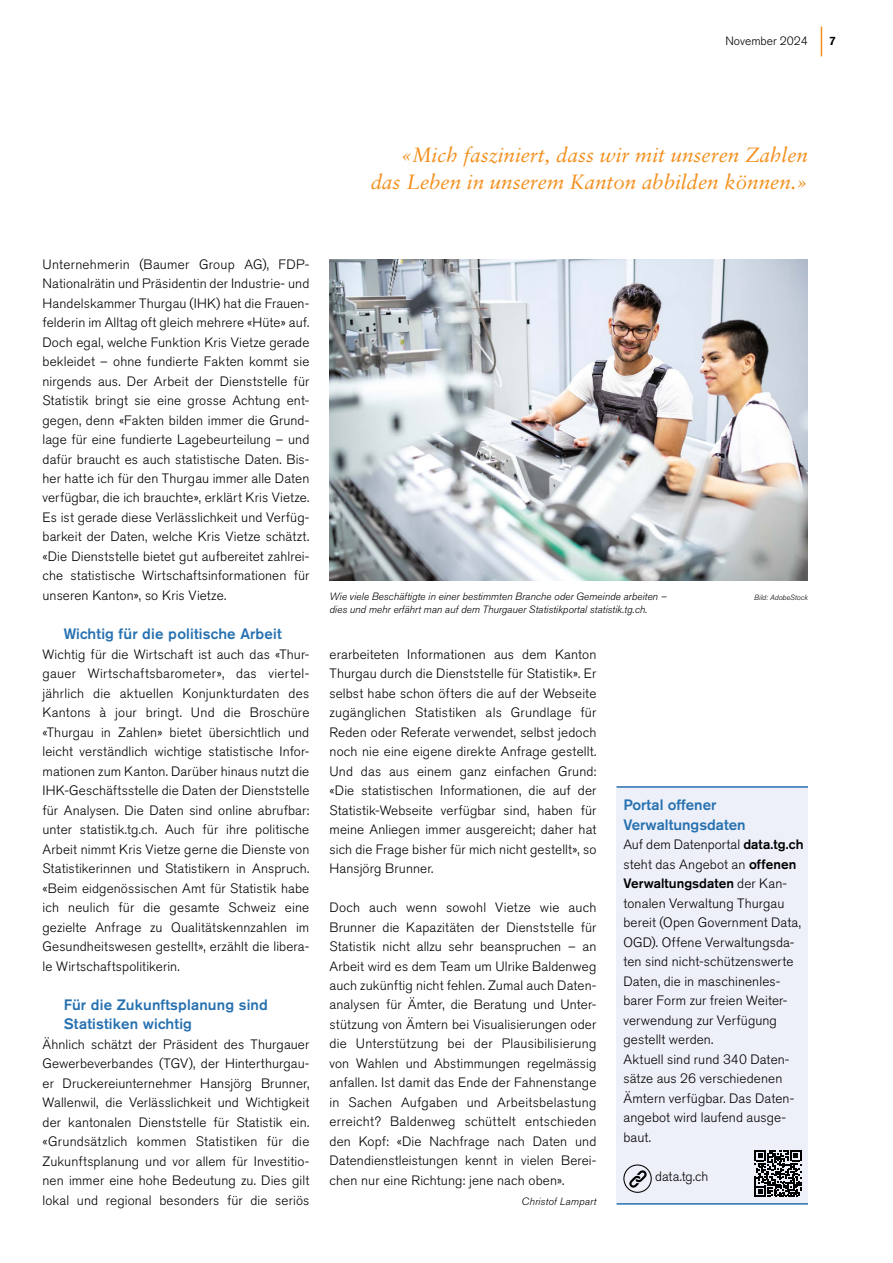
<style>
.page{position:relative;width:893px;height:1263px;background:#fff}
.page>*{position:absolute;margin:0;border:0;box-sizing:border-box;transform-origin:0 0}
.t1{font:italic 20.55px/26.4px "Sabon LT Pro";color:#f38f1c;text-align:right}
.t2{font:500 15px/19.5px "Akzidenz Grotesk Pro";letter-spacing:.01em;color:#2771b0}
.t3{font:300 13.5px/19.5px "Akzidenz Grotesk Pro";letter-spacing:.01em;color:#000;text-align:justify}
.t4{font:300 12px "Akzidenz Grotesk Pro";color:#000}
.t5{font:500 12px "Akzidenz Grotesk Pro";color:#000}
.t6{font:italic 300 10.5px "Akzidenz Grotesk Pro";color:#000}
.t7{font:italic 300 7.5px "Akzidenz Grotesk Pro";color:#000}
.s1{font-weight:500}
</style>
<div class="page">
<svg style="left:821px;top:27px;width:1px;height:29px"></svg>
<div style="left:617px;top:786px;width:191px;height:417px;background:#edf0f8"></div>
<div style="left:623px;top:1164px;width:29px;height:29px;border:1px solid #000;border-radius:50%"></div>
<svg style="left:629px;top:1170px;width:18px;height:18px"></svg>
<hr style="left:617px;top:1203px;width:191px;height:2px;background:#2771b0">
<hr style="left:617px;top:786px;width:191px;height:2px;background:#2771b0">
<svg style="left:754px;top:1150px;width:47px;height:47px"></svg>
<img style="left:330px;top:260px;width:478px;height:320px">
<p class="t4" style="left:725px;top:33px;width:84px">November 2024</p>
<p class="t5" style="left:829px;top:33px;width:8px">7</p>
<h1 class="t1" style="left:371px;top:141px;width:439px">«Mich fasziniert, dass wir mit unseren Zahlen das Leben in unserem Kanton abbilden können.»</h1>
<p class="t3" style="left:43px;top:254px;width:268px">Unternehmerin (Baumer Group AG), FDP-Nationalrätin und Präsidentin der Industrie- und Handelskammer Thurgau (IHK) hat die Frauen&shy;felderin im Alltag oft gleich mehrere «Hüte» auf.<br>Doch egal, welche Funktion Kris Vietze gerade bekleidet – ohne fundierte Fakten kommt sie nirgends aus. Der Arbeit der Dienststelle für Statistik bringt sie eine grosse Achtung ent&shy;gegen, denn «Fakten bilden immer die Grund&shy;lage für eine fundierte Lagebeurteilung – und dafür braucht es auch statistische Daten. Bis&shy;her hatte ich für den Thurgau immer alle Daten verfügbar, die ich brauchte», erklärt Kris Vietze.<br>Es ist gerade diese Verlässlichkeit und Verfüg&shy;barkeit der Daten, welche Kris Vietze schätzt. «Die Dienststelle bietet gut aufbereitet zahlrei&shy;che statistische Wirtschaftsinformationen für unseren Kanton», so Kris Vietze.</p>
<p class="t2" style="left:64px;top:624px;width:219px">Wichtig für die politische Arbeit</p>
<p class="t3" style="left:43px;top:644px;width:268px">Wichtig für die Wirtschaft ist auch das «Thur&shy;gauer Wirtschaftsbarometer», das viertel&shy;jährlich die aktuellen Konjunkturdaten des Kantons à jour bringt. Und die Broschüre «Thurgau in Zahlen» bietet übersichtlich und leicht verständlich wichtige statistische Infor&shy;mationen zum Kanton. Darüber hinaus nutzt die IHK-Geschäftsstelle die Daten der Dienststelle für Analysen. Die Daten sind online abrufbar: unter statistik.tg.ch. Auch für ihre politische Arbeit nimmt Kris Vietze gerne die Dienste von Statistikerinnen und Statistikern in Anspruch. «Beim eidgenössischen Amt für Statistik habe ich neulich für die gesamte Schweiz eine gezielte Anfrage zu Qualitätskennzahlen im Gesundheitswesen gestellt», erzählt die libera&shy;le Wirtschaftspolitikerin.</p>
<p class="t2" style="left:64px;top:994px;width:206px">Für die Zukunftsplanung sind<br>Statistiken wichtig</p>
<p class="t3" style="left:43px;top:1034px;width:268px">Ähnlich schätzt der Präsident des Thurgauer Gewerbeverbandes (TGV), der Hinterthurgau&shy;er Druckereiunternehmer Hansjörg Brunner, Wallenwil, die Verlässlichkeit und Wichtigkeit der kantonalen Dienststelle für Statistik ein. «Grundsätzlich kommen Statistiken für die Zukunftsplanung und vor allem für Investitio&shy;nen immer eine hohe Bedeutung zu. Dies gilt lokal und regional besonders für die seriös</p>
<p class="t6" style="left:330px;top:590px;width:339px">Wie viele Beschäftigte in einer bestimmten Branche oder Gemeinde arbeiten –</p>
<p class="t7" style="left:754px;top:593px;width:55px">Bild: AdobeStock</p>
<p class="t6" style="left:330px;top:602px;width:319px">dies und mehr erfährt man auf dem Thurgauer Statistikportal statistik.tg.ch.</p>
<p class="t3" style="left:330px;top:644px;width:268px">erarbeiteten Informationen aus dem Kanton Thurgau durch die Dienststelle für Statistik». Er selbst habe schon öfters die auf der Webseite zugänglichen Statistiken als Grundlage für Reden oder Referate verwendet, selbst jedoch noch nie eine eigene direkte Anfrage gestellt.<br>Und das aus einem ganz einfachen Grund: «Die statistischen Informationen, die auf der Statistik-Webseite verfügbar sind, haben für meine Anliegen immer ausgereicht; daher hat sich die Frage bisher für mich nicht gestellt», so Hansjörg Brunner.</p>
<p class="t3" style="left:330px;top:897px;width:268px">Doch auch wenn sowohl Vietze wie auch Brunner die Kapazitäten der Dienststelle für Statistik nicht allzu sehr beanspruchen – an Arbeit wird es dem Team um Ulrike Baldenweg auch zukünftig nicht fehlen. Zumal auch Daten&shy;analysen für Ämter, die Beratung und Unter&shy;stützung von Ämtern bei Visualisierungen oder die Unterstützung bei der Plausibilisierung von Wahlen und Abstimmungen regelmässig anfallen. Ist damit das Ende der Fahnenstange in Sachen Aufgaben und Arbeitsbelastung erreicht? Baldenweg schüttelt entschieden den Kopf: «Die Nachfrage nach Daten und Datendienstleistungen kennt in vielen Berei&shy;chen nur eine Richtung: jene nach oben».</p>
<p class="t6" style="left:521px;top:1194px;width:76px">Christof Lampart</p>
<p class="t2" style="left:623px;top:795px;width:124px">Portal offener<br>Verwaltungsdaten</p>
<p class="t3" style="left:623px;top:835px;width:182px;text-align:left">Auf dem Datenportal <span class="s1">data.tg.ch </span>steht das Angebot an <span class="s1">offenen<br>Verwaltungsdaten</span> der Kan&shy;tonalen Verwaltung Thurgau bereit (Open Government Data,<br>OGD). Offene Verwaltungsda&shy;ten sind nicht-schützenswerte<br>Daten, die in maschinenles&shy;barer Form zur freien Weiter&shy;verwendung zur Verfügung gestellt werden.<br>Aktuell sind rund 340 Daten&shy;sätze aus 26 verschiedenen<br>Ämtern verfügbar. Das Daten&shy;angebot wird laufend ausge&shy;baut.</p>
<p class="t3" style="left:655px;top:1166px;width:55px">data.tg.ch</p>
</div>
